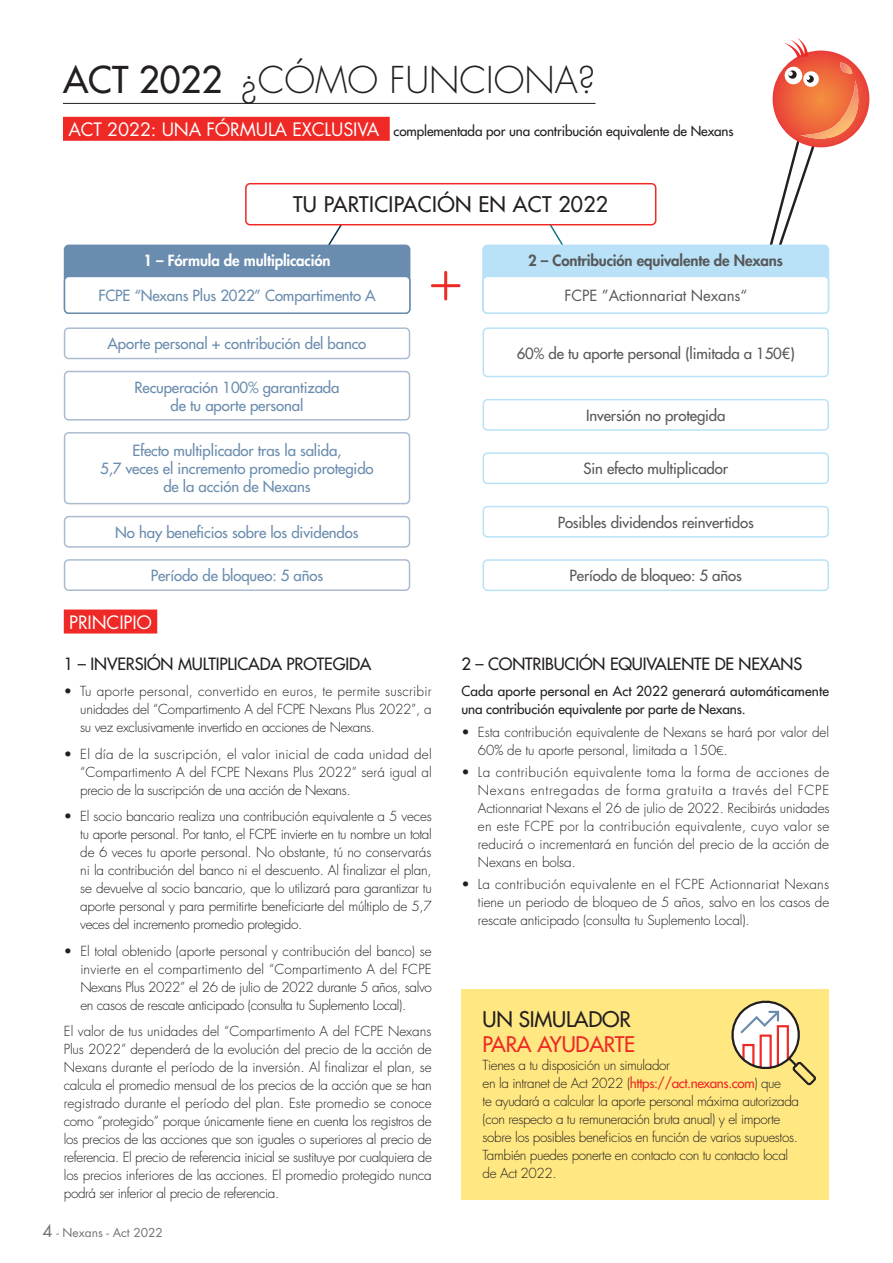
<style>
.page{position:relative;width:893px;height:1263px;background:#fff}
.page>*{position:absolute;margin:0;border:0;box-sizing:border-box;transform-origin:0 0}
.t1{font:300 36px "Futura";color:#231f20}
.t2{font:21px "Futura";letter-spacing:.015em;color:#231f20}
.t3{font:21px "Futura";letter-spacing:-.01em;color:#ee2926}
.t4{font:21px "Futura";letter-spacing:-.01em;color:#231f20}
.t5{font:18px "Futura";letter-spacing:-.01em;color:#fff}
.t6{font:16.5px "Futura";letter-spacing:-.01em;color:#231f20}
.t7{font:15px/18px "Futura";letter-spacing:-.01em;color:#6a8cae;text-align:center}
.t8{font:15px "Futura";letter-spacing:-.01em;color:#57585a}
.t9{font:800 15px "Futura";letter-spacing:-.01em;color:#57585a}
.t10{font:800 15px "Futura";letter-spacing:-.01em;color:#fff}
.t11{font:15px "Futura";letter-spacing:-.01em;color:#57585a}
.t12{font:300 13.5px/18px "Futura";letter-spacing:-.03em;color:#231f20;text-align:justify}
.t13{font:13.5px/18px "Futura";letter-spacing:.01em;color:#231f20}
.t14{font:300 13.5px/18px "Futura";color:#231f20}
.t15{font:13.5px "Futura";letter-spacing:-.01em;color:#231f20}
.t16{font:12px "Futura";color:#707374}
.s1{font-weight:400}
.s2{font-size:18px;color:#fff}
.s3{font-size:16.5px}
.s4{font-family:"Futura Std";font-weight:500}
.s5{font-family:"Futura PT"}
.s6{font-weight:400;color:#ee2926}
</style>
<div class="page">
<svg style="left:758px;top:38px;width:112px;height:224px"></svg>
<div style="left:64px;top:609px;width:93px;height:24px;background:#ee2926"></div>
<hr style="left:63px;top:103px;width:532px;height:1px;background:#231f20">
<div style="left:63px;top:117px;width:327px;height:24px;background:#ee2926"></div>
<svg style="left:523px;top:225px;width:42px;height:20px"></svg>
<svg style="left:327px;top:225px;width:41px;height:20px"></svg>
<div style="left:483px;top:245px;width:345px;height:68px;background:#b9e2f8;border-radius:4px"></div>
<div style="left:482px;top:245px;width:347px;height:69px;border:2px solid #b9e2f8;border-radius:4px"></div>
<div style="left:65px;top:245px;width:345px;height:68px;background:#6a8cae;border-radius:4px"></div>
<div style="left:64px;top:245px;width:346px;height:69px;border:2px solid #6a8cae;border-radius:4px"></div>
<div style="left:65px;top:276px;width:345px;height:37px;background:#fff;border-radius:4px"></div>
<div style="left:64px;top:276px;width:347px;height:38px;border:2px solid #6a8cae;border-radius:4px"></div>
<div style="left:483px;top:276px;width:345px;height:37px;background:#fff;border-radius:4px"></div>
<div style="left:482px;top:276px;width:347px;height:38px;border:2px solid #b9e2f8;border-radius:4px"></div>
<div style="left:64px;top:371px;width:346px;height:50px;border:2px solid #abbcd1;border-radius:4px"></div>
<div style="left:64px;top:327px;width:346px;height:32px;border:2px solid #abbcd1;border-radius:4px"></div>
<div style="left:483px;top:399px;width:346px;height:32px;border:2px solid #b9e2f8;border-radius:4px"></div>
<div style="left:64px;top:432px;width:346px;height:72px;border:2px solid #abbcd1;border-radius:4px"></div>
<div style="left:483px;top:327px;width:346px;height:50px;border:2px solid #b9e2f8;border-radius:4px"></div>
<div style="left:64px;top:516px;width:346px;height:32px;border:2px solid #abbcd1;border-radius:4px"></div>
<div style="left:483px;top:452px;width:346px;height:32px;border:2px solid #b9e2f8;border-radius:4px"></div>
<div style="left:64px;top:559px;width:346px;height:32px;border:2px solid #abbcd1;border-radius:4px"></div>
<div style="left:483px;top:506px;width:346px;height:32px;border:2px solid #b9e2f8;border-radius:4px"></div>
<div style="left:483px;top:559px;width:346px;height:32px;border:2px solid #b9e2f8;border-radius:4px"></div>
<hr style="left:444px;top:272px;width:3px;height:27px;background:#ee2926">
<hr style="left:432px;top:284px;width:27px;height:3px;background:#ee2926">
<div style="left:245px;top:183px;width:411px;height:42px;border:2px solid #ee2926;border-radius:4px"></div>
<div style="left:461px;top:989px;width:368px;height:210px;background:#ffe781"></div>
<svg style="left:731px;top:1000px;width:85px;height:86px"></svg>
<h1 class="t1" style="left:63px;top:58px;width:534px"><span class="s1">ACT 2022</span> ¿CÓMO FUNCIONA?</h1>
<p class="t15" style="left:68px;top:123px;width:667px"><span class="s2">ACT 2022: UNA FÓRMULA EXCLUSIVA</span> complementada por una contribución equivalente de Nexans</p>
<h2 class="t2" style="left:293px;top:192px;width:316px">TU PARTICIPACIÓN EN ACT 2022</h2>
<p class="t10" style="left:143px;top:251px;width:189px">1 – Fórmula de multiplicación</p>
<p class="t9" style="left:528px;top:251px;width:256px">2 – Contribución equivalente de Nexans</p>
<p class="t7" style="left:98px;top:286px;width:279px">FCPE “Nexans Plus 2022” Compartimento A</p>
<p class="t11" style="left:564px;top:286px;width:184px">FCPE ”Actionnariat Nexans“</p>
<p class="t7" style="left:108px;top:335px;width:260px">Aporte personal + contribución del banco</p>
<p class="t7" style="left:135px;top:378px;width:206px">Recuperación 100% garantizada de tu aporte personal</p>
<p class="t7" style="left:100px;top:442px;width:275px">Efecto multiplicador tras la salida,<br>5,7 veces el incremento promedio protegido de la acción de Nexans</p>
<p class="t7" style="left:115px;top:523px;width:245px">No hay beneficios sobre los dividendos</p>
<p class="t7" style="left:151px;top:566px;width:174px">Período de bloqueo: 5 años</p>
<h3 class="t5" style="left:69px;top:611px;width:84px">PRINCIPIO</h3>
<p class="t6" style="left:64px;top:653px;width:309px">1 – INVERSIÓN MULTIPLICADA PROTEGIDA</p>
<p class="t12" style="left:80px;top:683px;width:353px;text-indent:-17px">• Tu aporte personal, convertido en euros, te permite suscribir unidades del “Compartimento A del FCPE Nexans Plus 2022”, a su vez exclusivamente invertido en acciones de Nexans.</p>
<p class="t12" style="left:80px;top:745px;width:353px;text-indent:-17px">• El día de la suscripción, el valor inicial de cada unidad del “Compartimento A del FCPE Nexans Plus 2022” será igual al precio de la suscripción de una acción de Nexans.</p>
<p class="t12" style="left:80px;top:808px;width:353px;text-indent:-17px">• El socio bancario realiza una contribución equivalente a 5 veces tu aporte personal. Por tanto, el FCPE invierte en tu nombre un total de 6 veces tu aporte personal. No obstante, tú no conservarás ni la contribución del banco ni el descuento. Al finalizar el plan, se devuelve al socio bancario, que lo utilizará para garantizar tu aporte personal y para permitirte beneficiarte del múltiplo de 5,7 veces del incremento promedio protegido.</p>
<p class="t12" style="left:80px;top:942px;width:353px;text-indent:-17px">• El total obtenido (aporte personal y contribución del banco) se invierte en el compartimento del “Compartimento A del FCPE Nexans Plus 2022” el 26 de julio de 2022 durante 5 años, salvo en casos de rescate anticipado (consulta tu Suplemento Local).</p>
<p class="t12" style="left:64px;top:1023px;width:370px">El valor de tus unidades del “Compartimento A del FCPE Nexans Plus 2022” dependerá de la evolución del precio de la acción de Nexans durante el período de la inversión. Al finalizar el plan, se calcula el promedio mensual de los precios de la acción que se han registrado durante el período del plan. Este promedio se conoce como “protegido” porque únicamente tiene en cuenta los registros de los precios de las acciones que son iguales o superiores al precio de referencia. El precio de referencia inicial se sustituye por cualquiera de los precios inferiores de las acciones. El promedio protegido nunca podrá ser inferior al precio de referencia.</p>
<p class="t16" style="left:43px;top:1225px;width:122px"><span class="s3">4</span> - Nexans - Act 2022</p>
<p class="t8" style="left:517px;top:344px;width:280px">60% de tu aporte personal (limitada a 150<span class="s4">€</span>)</p>
<p class="t8" style="left:586px;top:406px;width:141px">Inversión no protegida</p>
<p class="t8" style="left:584px;top:459px;width:146px">Sin efecto multiplicador</p>
<p class="t8" style="left:558px;top:513px;width:198px">Posibles dividendos reinvertidos</p>
<p class="t8" style="left:570px;top:566px;width:174px">Período de bloqueo: 5 años</p>
<p class="t6" style="left:461px;top:653px;width:342px">2 – CONTRIBUCIÓN EQUIVALENTE DE NEXANS</p>
<p class="t13" style="left:461px;top:682px;width:369px">Cada aporte personal en Act 2022 generará automáticamente una contribución equivalente por parte de Nexans.</p>
<p class="t14" style="left:478px;top:723px;width:353px;text-indent:-17px">• Esta contribución equivalente de Nexans se hará por valor del<br>60% de tu aporte personal, limitada a 150<span class="s5">€</span>.</p>
<p class="t12" style="left:478px;top:763px;width:353px;text-indent:-17px">• La contribución equivalente toma la forma de acciones de Nexans entregadas de forma gratuita a través del FCPE Actionnariat Nexans el 26 de julio de 2022. Recibirás unidades en este FCPE por la contribución equivalente, cuyo valor se reducirá o incrementará en función del precio de la acción de Nexans en bolsa.</p>
<p class="t12" style="left:478px;top:875px;width:353px;text-indent:-17px">• La contribución equivalente en el FCPE Actionnariat Nexans tiene un periodo de bloqueo de 5 años, salvo en los casos de rescate anticipado (consulta tu Suplemento Local).</p>
<h2 class="t4" style="left:483px;top:1006px;width:150px">UN SIMULADOR</h2>
<h2 class="t3" style="left:483px;top:1031px;width:154px">PARA AYUDARTE</h2>
<p class="t12" style="left:483px;top:1056px;width:318px;text-align:left">Tienes a tu disposición un simulador<br>en la intranet de Act 2022 (<span class="s6">https://act.nexans.com</span>) que<br>te ayudará a calcular la aporte personal máxima autorizada (con respecto a tu remuneración bruta anual) y el importe sobre los posibles beneficios en función de varios supuestos.<br>También puedes ponerte en contacto con tu contacto local de Act 2022.</p>
</div>
